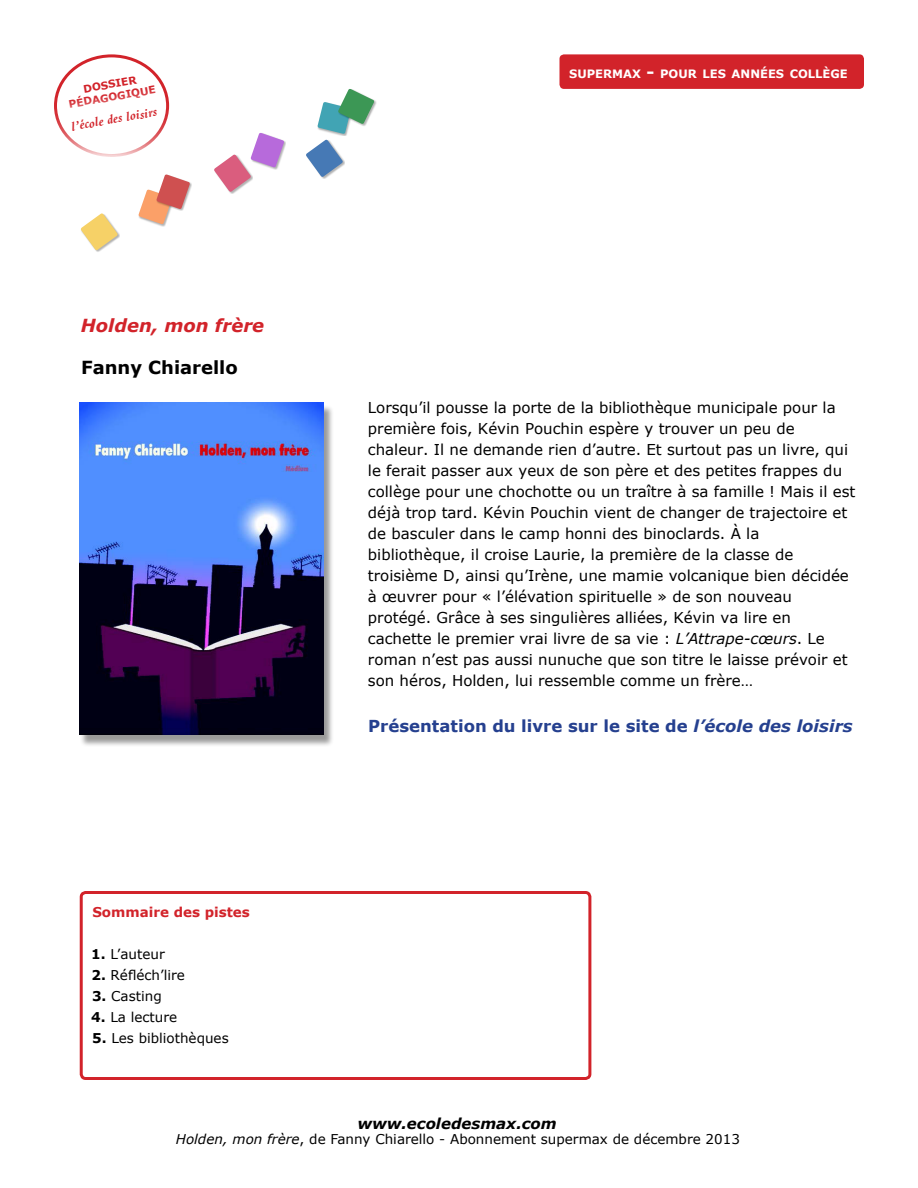
<style>
.page{position:relative;width:918px;height:1188px;background:#fff}
.page>*{position:absolute;margin:0;border:0;box-sizing:border-box;transform-origin:0 0}
.Liens_colonnes{font:italic 700 18px "Verdana";color:#d2232a}
.Liens_colonnes-2{font:700 18px "Verdana";color:#000}
.Liens_colonnes-3{font:700 16.5px "Verdana";color:#25408f}
.t1{font:15px/21px "Verdana";color:#000}
.t2{font:italic 700 15px "Verdana";color:#000}
.Texte{font:13.5px "Verdana";color:#000}
.Texte-2{font:700 13.5px "Verdana";color:#d2232a}
.t3{font:italic 700 13.5px "Bembo";color:#d2232a}
.t4{font:700 11.55px "Verdana";color:#fff}
.t5{font:700 10.5px/12.6px "Verdana";color:#d2232a;text-align:center}
.s1{font-weight:700}
.s2{font-size:16.5px}
.s3{font-style:italic}
</style>
<div class="page">
<div style="left:80px;top:213px;width:40px;height:40px;background:#000;opacity:.3"></div>
<svg style="left:80px;top:213px;width:38px;height:38px"></svg>
<div style="left:138px;top:189px;width:36px;height:38px;background:#000;opacity:.3"></div>
<div style="left:156px;top:174px;width:36px;height:38px;background:#000;opacity:.3"></div>
<svg style="left:138px;top:174px;width:52px;height:51px"></svg>
<div style="left:214px;top:155px;width:39px;height:39px;background:#000;opacity:.3"></div>
<div style="left:251px;top:133px;width:35px;height:37px;background:#000;opacity:.3"></div>
<svg style="left:214px;top:133px;width:71px;height:59px"></svg>
<div style="left:306px;top:140px;width:39px;height:39px;background:#000;opacity:.3"></div>
<div style="left:338px;top:89px;width:38px;height:37px;background:#000;opacity:.3"></div>
<svg style="left:306px;top:89px;width:69px;height:89px"></svg>
<div style="left:80px;top:891px;width:511px;height:189px;border:3px solid #d2232a;border-radius:4px"></div>
<div style="left:560px;top:54px;width:304px;height:35px;background:#d2232a;border-radius:4px"></div>
<div style="left:79px;top:405px;width:254px;height:342px;background:#000;opacity:.4"></div>
<img style="left:80px;top:402px;width:244px;height:332px">
<div style="left:54px;top:54px;width:115px;height:103px;border:3px solid #d2232a;border-radius:50%"></div>
<p class="t5" style="left:66px;top:85px;width:90px;rotate:-10deg">DOSSIER<br>PÉDAGOGIQUE</p>
<p class="t3" style="left:70px;top:118px;width:88px;rotate:-10deg">l’école des loisirs</p>
<p class="Liens_colonnes" style="left:81px;top:312px;width:185px">Holden, mon frère</p>
<p class="Liens_colonnes-2" style="left:81px;top:354px;width:158px">Fanny Chiarello</p>
<p class="Texte-2" style="left:92px;top:903px;width:159px">Sommaire des pistes</p>
<p class="Texte" style="left:91px;top:945px;width:75px"><span class="s1">1.</span> L’auteur</p>
<p class="Texte" style="left:91px;top:966px;width:95px"><span class="s1">2.</span> Réfléch’lire</p>
<p class="Texte" style="left:92px;top:987px;width:71px"><span class="s1">3.</span> Casting</p>
<p class="Texte" style="left:91px;top:1008px;width:87px"><span class="s1">4.</span> La lecture</p>
<p class="Texte" style="left:92px;top:1029px;width:138px"><span class="s1">5.</span> Les bibliothèques</p>
<p class="t4" style="left:569px;top:66px;width:280px">SUPERMAX <span class="s2">-</span> POUR LES ANNÉES COLLÈGE</p>
<p class="t1" style="left:368px;top:397px;width:489px">Lorsqu’il pousse la porte de la bibliothèque municipale pour la première fois, Kévin Pouchin espère y trouver un peu de chaleur. Il ne demande rien d’autre. Et surtout pas un livre, qui le ferait passer aux yeux de son père et des petites frappes du collège pour une chochotte ou un traître à sa famille ! Mais il est déjà trop tard. Kévin Pouchin vient de changer de trajectoire et de basculer dans le camp honni des binoclards. À la bibliothèque, il croise Laurie, la première de la classe de troisième D, ainsi qu’Irène, une mamie volcanique bien décidée à œuvrer pour « l’élévation spirituelle » de son nouveau protégé. Grâce à ses singulières alliées, Kévin va lire en cachette le premier vrai livre de sa vie : <span class="s3">L’Attrape-cœurs</span>. Le roman n’est pas aussi nunuche que son titre le laisse prévoir et son héros, Holden, lui ressemble comme un frère…</p>
<p class="Liens_colonnes-3" style="left:368px;top:714px;width:486px">Présentation du livre sur le site de <span class="s3">l’école des loisirs</span></p>
<p class="t2" style="left:357px;top:1113px;width:201px">www.ecoledesmax.com</p>
<p class="Texte" style="left:176px;top:1130px;width:566px"><span class="s3">Holden, mon frère</span>, de Fanny Chiarello - Abonnement supermax de décembre 2013</p>
</div>
